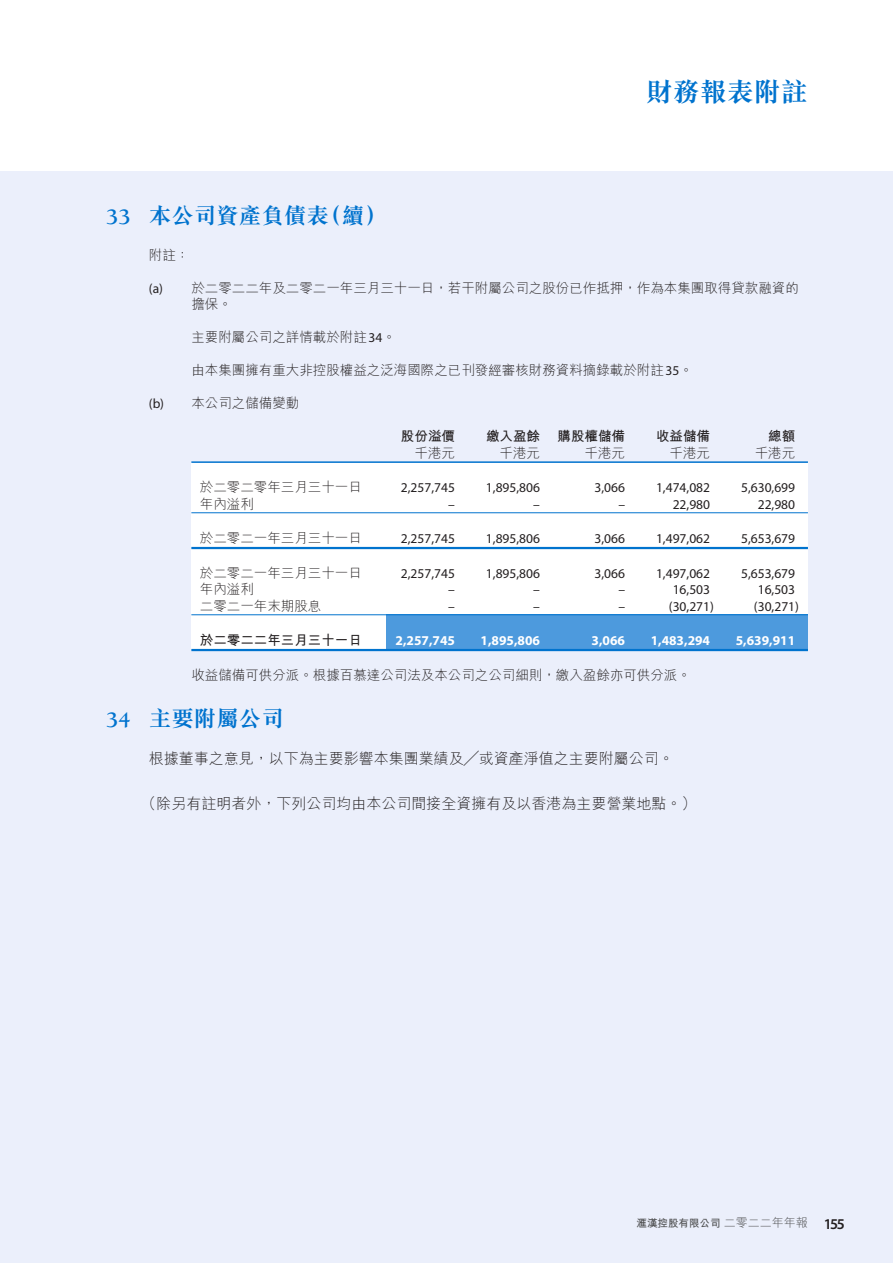
<style>
.page{position:relative;width:893px;height:1263px;background:#fff}
.page>*{position:absolute;margin:0;border:0;box-sizing:border-box;transform-origin:0 0}
.t1{font:700 27px "M Sung HK";color:#0073ce}
.Subhead_1{font:700 22.5px "M Sung HK";color:#0073ce}
.Body_Text{font:300 15px "M Hei HK";color:#231f20}
.Note_Table_2_Colume{font:13.5px "Myriad Pro";color:#231f20}
.Notes_e{font:300 13.5px/16.5px "M Hei HK";color:#231f20}
.Note_Table_2_Colume-2{font:300 13.5px "M Hei HK";color:#231f20}
.Note_Table_2_Colume-3{font:700 13.5px "Myriad Pro";color:#fff}
.Note_Table_2_Colume-4{font:700 13.5px "M Hei HK";color:#231f20}
.t2{font:700 10.5px "M Hei HK";color:#4b4c4d}
.s1{font-family:"Berkeley Std"}
.s2{font-family:"Myriad Pro";font-weight:400}
.s3{font-weight:300;font-size:12px}
.s4{font-family:"Myriad Pro";font-weight:600;font-size:15px;color:#231f20}
</style>
<div class="page">
<div style="left:0;top:171px;width:893px;height:1092px;background:#ebeffb"></div>
<div style="left:191px;top:463px;width:617px;height:188px;background:#fff"></div>
<div style="left:386px;top:615px;width:422px;height:36px;background:#4d9add"></div>
<hr style="left:191px;top:461px;width:617px;height:2px;background:#0073ce">
<hr style="left:191px;top:512px;width:617px;height:1px;background:#0073ce">
<hr style="left:191px;top:547px;width:617px;height:2px;background:#0073ce">
<hr style="left:191px;top:614px;width:617px;height:1px;background:#0073ce">
<hr style="left:191px;top:649px;width:617px;height:2px;background:#0073ce">
<h1 class="t1" style="left:646px;top:78px;width:163px">財務報表附註</h1>
<p class="Subhead_1" style="left:106px;top:205px;width:282px"><span class="s1">33</span> 本公司資產負債表（續）</p>
<p class="Notes_e" style="left:149px;top:247px;width:42px">附註：</p>
<p class="Notes_e" style="left:191px;top:280px;width:609px;text-indent:-43px"><span class="s2">(a)</span> 於二零二二年及二零二一年三月三十一日，若干附屬公司之股份已作抵押，作為本集團取得貸款融資的擔保。</p>
<p class="Notes_e" style="left:191px;top:329px;width:206px">主要附屬公司之詳情載於附註<span class="s2">34</span>。</p>
<p class="Notes_e" style="left:191px;top:362px;width:503px">由本集團擁有重大非控股權益之泛海國際之已刊發經審核財務資料摘錄載於附註<span class="s2">35</span>。</p>
<p class="Notes_e" style="left:149px;top:395px;width:152px"><span class="s2">(b)</span> 本公司之儲備變動</p>
<p class="Note_Table_2_Colume-4" style="left:401px;top:427px;width:55px">股份溢價</p>
<p class="Note_Table_2_Colume-4" style="left:486px;top:427px;width:55px">繳入盈餘</p>
<p class="Note_Table_2_Colume-4" style="left:558px;top:427px;width:69px">購股權儲備</p>
<p class="Note_Table_2_Colume-4" style="left:656px;top:427px;width:55px">收益儲備</p>
<p class="Note_Table_2_Colume-4" style="left:768px;top:427px;width:28px">總額</p>
<p class="Note_Table_2_Colume-2" style="left:414px;top:446px;width:42px">千港元</p>
<p class="Note_Table_2_Colume-2" style="left:500px;top:446px;width:42px">千港元</p>
<p class="Note_Table_2_Colume-2" style="left:585px;top:446px;width:42px">千港元</p>
<p class="Note_Table_2_Colume-2" style="left:670px;top:446px;width:42px">千港元</p>
<p class="Note_Table_2_Colume-2" style="left:755px;top:446px;width:42px">千港元</p>
<p class="Note_Table_2_Colume-2" style="left:200px;top:481px;width:163px">於二零二零年三月三十一日</p>
<p class="Note_Table_2_Colume" style="left:401px;top:480px;width:56px">2,257,745</p>
<p class="Note_Table_2_Colume" style="left:486px;top:480px;width:56px">1,895,806</p>
<p class="Note_Table_2_Colume" style="left:595px;top:480px;width:32px">3,066</p>
<p class="Note_Table_2_Colume" style="left:656px;top:480px;width:56px">1,474,082</p>
<p class="Note_Table_2_Colume" style="left:741px;top:480px;width:56px">5,630,699</p>
<p class="Note_Table_2_Colume-2" style="left:200px;top:497px;width:55px">年內溢利</p>
<p class="Note_Table_2_Colume" style="left:448px;top:496px;width:8px">–</p>
<p class="Note_Table_2_Colume" style="left:533px;top:496px;width:8px">–</p>
<p class="Note_Table_2_Colume" style="left:618px;top:496px;width:8px">–</p>
<p class="Note_Table_2_Colume" style="left:673px;top:496px;width:39px">22,980</p>
<p class="Note_Table_2_Colume" style="left:758px;top:496px;width:39px">22,980</p>
<p class="Note_Table_2_Colume-2" style="left:200px;top:532px;width:163px">於二零二一年三月三十一日</p>
<p class="Note_Table_2_Colume" style="left:401px;top:531px;width:56px">2,257,745</p>
<p class="Note_Table_2_Colume" style="left:486px;top:531px;width:56px">1,895,806</p>
<p class="Note_Table_2_Colume" style="left:595px;top:531px;width:32px">3,066</p>
<p class="Note_Table_2_Colume" style="left:656px;top:531px;width:56px">1,497,062</p>
<p class="Note_Table_2_Colume" style="left:741px;top:531px;width:56px">5,653,679</p>
<p class="Note_Table_2_Colume-2" style="left:200px;top:566px;width:163px">於二零二一年三月三十一日</p>
<p class="Note_Table_2_Colume" style="left:401px;top:565px;width:56px">2,257,745</p>
<p class="Note_Table_2_Colume" style="left:486px;top:565px;width:56px">1,895,806</p>
<p class="Note_Table_2_Colume" style="left:595px;top:565px;width:32px">3,066</p>
<p class="Note_Table_2_Colume" style="left:656px;top:565px;width:56px">1,497,062</p>
<p class="Note_Table_2_Colume" style="left:741px;top:565px;width:56px">5,653,679</p>
<p class="Note_Table_2_Colume-2" style="left:200px;top:583px;width:55px">年內溢利</p>
<p class="Note_Table_2_Colume" style="left:448px;top:582px;width:8px">–</p>
<p class="Note_Table_2_Colume" style="left:533px;top:582px;width:8px">–</p>
<p class="Note_Table_2_Colume" style="left:618px;top:582px;width:8px">–</p>
<p class="Note_Table_2_Colume" style="left:673px;top:582px;width:39px">16,503</p>
<p class="Note_Table_2_Colume" style="left:758px;top:582px;width:39px">16,503</p>
<p class="Note_Table_2_Colume-2" style="left:200px;top:599px;width:123px">二零二一年末期股息</p>
<p class="Note_Table_2_Colume" style="left:448px;top:598px;width:8px">–</p>
<p class="Note_Table_2_Colume" style="left:533px;top:598px;width:8px">–</p>
<p class="Note_Table_2_Colume" style="left:618px;top:598px;width:8px">–</p>
<p class="Note_Table_2_Colume" style="left:669px;top:598px;width:47px">(30,271)</p>
<p class="Note_Table_2_Colume" style="left:754px;top:598px;width:47px">(30,271)</p>
<p class="Note_Table_2_Colume-4" style="left:200px;top:631px;width:163px">於二零二二年三月三十一日</p>
<p class="Note_Table_2_Colume-3" style="left:395px;top:632px;width:61px">2,257,745</p>
<p class="Note_Table_2_Colume-3" style="left:481px;top:632px;width:61px">1,895,806</p>
<p class="Note_Table_2_Colume-3" style="left:592px;top:632px;width:35px">3,066</p>
<p class="Note_Table_2_Colume-3" style="left:651px;top:632px;width:61px">1,483,294</p>
<p class="Note_Table_2_Colume-3" style="left:736px;top:632px;width:61px">5,639,911</p>
<p class="Notes_e" style="left:191px;top:667px;width:501px">收益儲備可供分派。根據百慕達公司法及本公司之公司細則，繳入盈餘亦可供分派。</p>
<p class="Subhead_1" style="left:106px;top:707px;width:179px"><span class="s1">34</span> 主要附屬公司</p>
<p class="Body_Text" style="left:149px;top:751px;width:526px">根據董事之意見，以下為主要影響本集團業績及╱或資產淨值之主要附屬公司。</p>
<p class="Body_Text" style="left:141px;top:796px;width:556px">（除另有註明者外，下列公司均由本公司間接全資擁有及以香港為主要營業地點。）</p>
<p class="t2" style="left:637px;top:1215px;width:210px">滙漢控股有限公司 <span class="s3">二零二二年年報</span> <span class="s4">155</span></p>
</div>
